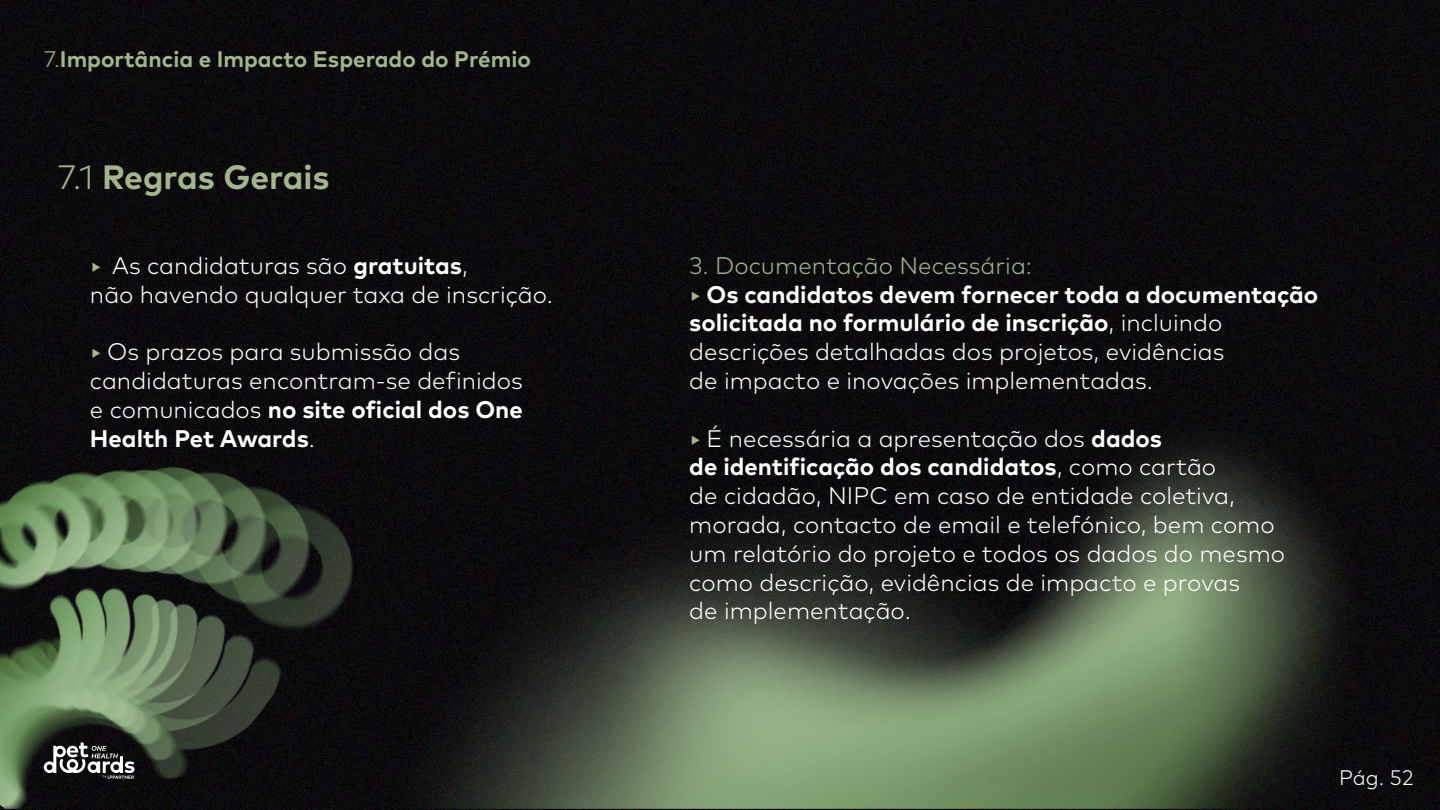
<style>
.page{position:relative;width:1440px;height:810px;background:#0b0a0d}
.page>*{position:absolute;margin:0;border:0;box-sizing:border-box;transform-origin:0 0}
.t1{font:700 33.75px "Mark Pro";color:#a2b58c}
.t2{font:300 24px/28.8px "Mark Pro";color:#fff}
.t3{font:700 22.5px "Mark Pro";color:#a2b58c}
.t4{font:300 21px "Mark Pro";color:#fff}
.s1{font-weight:300}
.s2{font-weight:700;font-size:20.25px;color:#a2b58c}
.s3{font-weight:700}
.s4{color:#a2b58c}
</style>
<div class="page">
<img style="left:257px;top:250px;width:1183px;height:559px">
<img style="left:0;top:448px;width:380px;height:361px">
<svg style="left:44px;top:743px;width:91px;height:36px"></svg>
<p class="t3" style="left:44px;top:42px;width:489px"><span class="s1">7.</span>Importância e Impacto Esperado do Prémio</p>
<h1 class="t1" style="left:57px;top:152px;width:274px"><span class="s1">7.1</span> Regras Gerais</h1>
<p class="t2" style="left:90px;top:249px;width:465px"><span class="s2">▸</span> As candidaturas são <span class="s3">gratuitas</span>,<br>não havendo qualquer taxa de inscrição.</p>
<p class="t2" style="left:90px;top:335px;width:434px"><span class="s2">▸</span> Os prazos para submissão das candidaturas encontram-se definidos e comunicados <span class="s3">no site oficial dos One<br>Health Pet Awards</span>.</p>
<p class="t2" style="left:689px;top:249px;width:631px"><span class="s4">3. Documentação Necessária:<br></span><span class="s2">▸</span> <span class="s3">Os candidatos devem fornecer toda a documentação solicitada no formulário de inscrição</span>, incluindo descrições detalhadas dos projetos, evidências<br>de impacto e inovações implementadas.</p>
<p class="t2" style="left:689px;top:422px;width:597px"><span class="s2">▸</span> É necessária a apresentação dos <span class="s3">dados<br>de identificação dos candidatos</span>, como cartão<br>de cidadão, NIPC em caso de entidade coletiva, morada, contacto de email e telefónico, bem como um relatório do projeto e todos os dados do mesmo como descrição, evidências de impacto e provas<br>de implementação.</p>
<p class="t4" style="left:1339px;top:761px;width:76px">Pág. 52</p>
</div>
